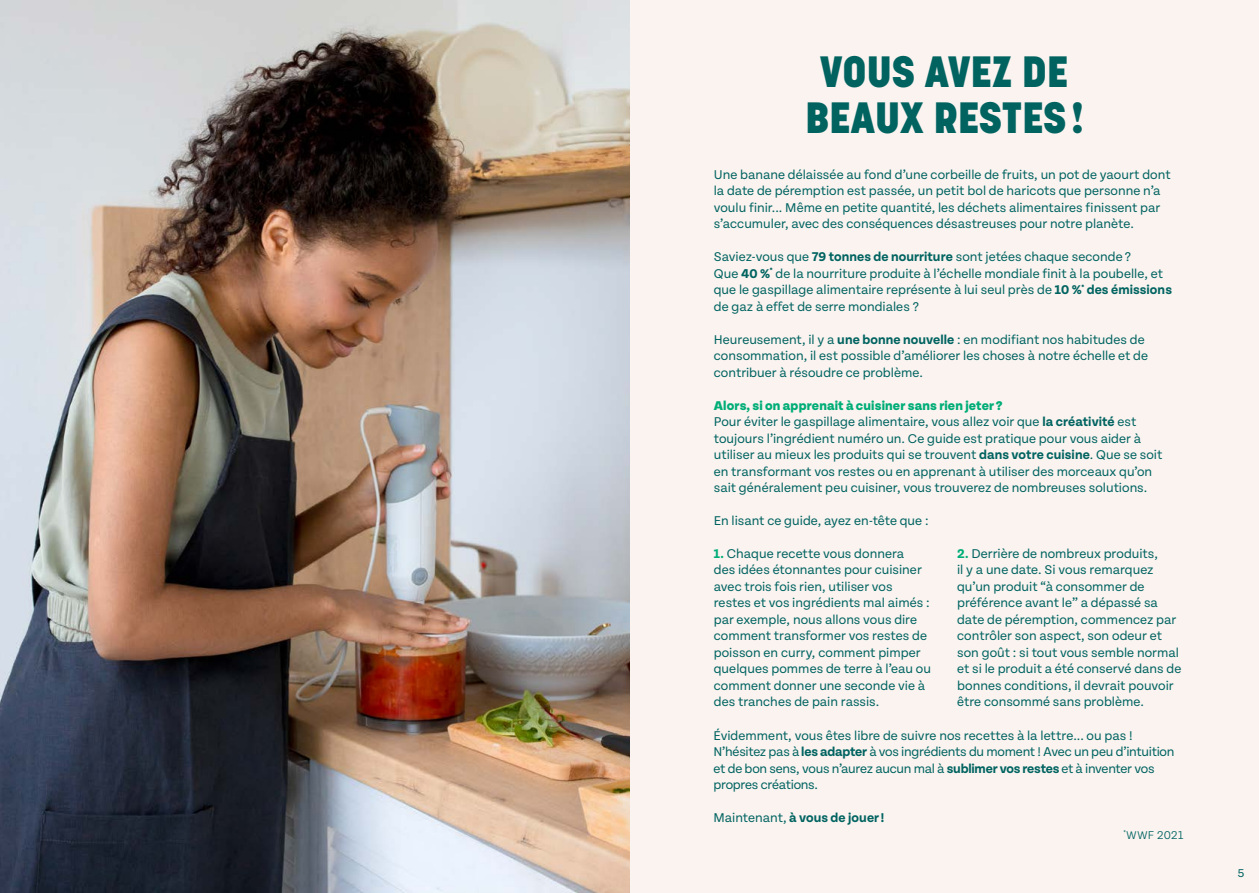
<style>
.page{position:relative;width:1259px;height:893px;background:#fff}
.page>*{position:absolute;margin:0;border:0;box-sizing:border-box;transform-origin:0 0}
.t1{font:800 43.35px/46.5px "Korolev";color:#006360;text-align:center}
.t2{font:13.5px/16.5px "Tenon";color:#006360}
.t3{font:700 13.5px "Tenon";letter-spacing:.01em;color:#006360}
.t4{font:300 12px "Tenon";color:#006360}
.t5{font:12px "Tenon";color:#006360}
.s1{font-weight:700}
.s2{font-weight:800;color:#00ad77}
.s3{font-weight:700;color:#00ad77}
.s4{font-weight:400}
</style>
<div class="page">
<div style="left:629px;top:0;width:630px;height:893px;background:#faf3f0"></div>
<img style="left:0;top:0;width:629px;height:893px">
<h1 class="t1" style="left:805px;top:49px;width:280px">VOUS AVEZ DE<br>BEAUX RESTES!</h1>
<p class="t2" style="left:714px;top:166px;width:458px">Une banane délaissée au fond d’une corbeille de fruits, un pot de yaourt dont la date de péremption est passée, un petit bol de haricots que personne n’a voulu finir... Même en petite quantité, les déchets alimentaires finissent par s’accumuler, avec des conséquences désastreuses pour notre planète.</p>
<p class="t2" style="left:714px;top:249px;width:460px">Saviez-vous que <span class="s1">79 tonnes de nourriture</span> sont jetées chaque seconde?<br>Que <span class="s1">40 %</span><sup>*</sup> de la nourriture produite à l’échelle mondiale finit à la poubelle, et que le gaspillage alimentaire représente à lui seul près de <span class="s1">10 %</span><sup>*</sup> <span class="s1">des émissions </span>de gaz à effet de serre mondiales ?</p>
<p class="t2" style="left:714px;top:331px;width:436px">Heureusement, il y a <span class="s1">une bonne nouvelle</span> : en modifiant nos habitudes de consommation, il est possible d’améliorer les choses à notre échelle et de contribuer à résoudre ce problème.</p>
<p class="t2" style="left:714px;top:397px;width:450px"><span class="s2">Alors, si on apprenait à cuisiner sans rien jeter ?<br></span>Pour éviter le gaspillage alimentaire, vous allez voir que <span class="s1">la créativité</span> est toujours l’ingrédient numéro un. Ce guide est pratique pour vous aider à utiliser au mieux les produits qui se trouvent <span class="s1">dans votre cuisine</span>. Que se soit en transformant vos restes ou en apprenant à utiliser des morceaux qu’on sait généralement peu cuisiner, vous trouverez de nombreuses solutions.</p>
<p class="t2" style="left:714px;top:513px;width:216px">En lisant ce guide, ayez en-tête que :</p>
<p class="t2" style="left:714px;top:545px;width:219px"><span class="s3">1.</span> Chaque recette vous donnera<br>des idées étonnantes pour cuisiner avec trois fois rien, utiliser vos restes et vos ingrédients mal aimés : par exemple, nous allons vous dire comment transformer vos restes de poisson en curry, comment pimper quelques pommes de terre à l’eau ou comment donner une seconde vie à des tranches de pain rassis.</p>
<p class="t2" style="left:957px;top:545px;width:226px"><span class="s3">2.</span> Derrière de nombreux produits,<br>il y a une date. Si vous remarquez qu’un produit “à consommer de préférence avant le” a dépassé sa date de péremption, commencez par contrôler son aspect, son odeur et son goût : si tout vous semble normal et si le produit a été conservé dans de bonnes conditions, il devrait pouvoir être consommé sans problème.</p>
<p class="t2" style="left:713px;top:727px;width:462px">Évidemment, vous êtes libre de suivre nos recettes à la lettre... ou pas !<br>N’hésitez pas à <span class="s1">les adapter</span> à vos ingrédients du moment ! Avec un peu d’intuition et de bon sens, vous n’aurez aucun mal à <span class="s1">sublimer vos restes</span> et à inventer vos propres créations.</p>
<p class="t3" style="left:713px;top:811px;width:172px"><span class="s4">Maintenant,</span> à vous de jouer!</p>
<p class="t4" style="left:1123px;top:829px;width:62px"><sup>*</sup>WWF 2021</p>
<p class="t5" style="left:1237px;top:867px;width:9px">5</p>
</div>
